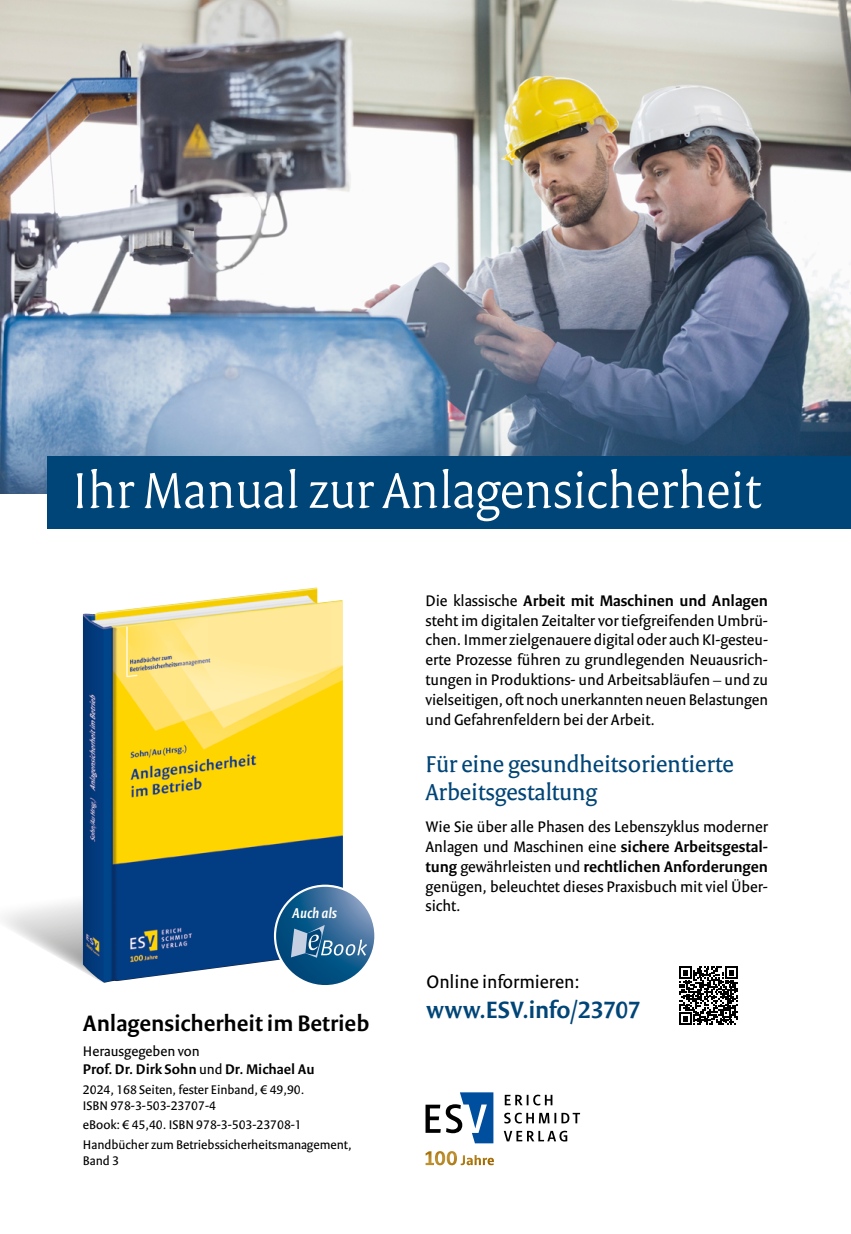
<style>
.page{position:relative;width:851px;height:1234px;background:#fff}
.page>*{position:absolute;margin:0;border:0;box-sizing:border-box;transform-origin:0 0}
.Headline_1{font:300 54px "Versa Pro";letter-spacing:-.005em;color:#fff}
.Bestell-Link{font:600 25.5px "Versa Sans Pro";letter-spacing:-.015em;color:#004577}
.Zwischenüberschrift{font:24.75px/27.2px "Versa Pro";letter-spacing:-.005em;color:#004577}
.Bibliografie_Titel{font:600 24px "Versa Sans Pro";color:#000}
.Bestell-Link-2{font:19.5px "Versa Sans Pro";color:#000}
.Fließtext{font:16.5px/19.8px "Versa Sans Pro";color:#000;text-align:justify}
.t1{font:italic 600 15.15px "Versa Sans Pro";letter-spacing:.005em;color:#fff}
.Bibliografie_Autor{font:600 15px/18px "Versa Sans Pro";color:#000}
.Bibliografie{font:13.5px/16.2px "Versa Sans Pro";color:#000}
.s1{font-weight:400}
.s2{font-weight:600}
</style>
<div class="page">
<svg style="left:679px;top:966px;width:58px;height:58px"></svg>
<img style="left:0;top:0;width:850px;height:493px">
<img style="left:83px;top:587px;width:260px;height:292px">
<svg style="left:275px;top:885px;width:100px;height:100px"></svg>
<svg style="left:3px;top:879px;width:364px;height:103px"></svg>
<div style="left:48px;top:455px;width:802px;height:73px;background:#004577"></div>
<svg style="left:425px;top:1151px;width:69px;height:13px"></svg>
<svg style="left:503px;top:1130px;width:64px;height:11px"></svg>
<svg style="left:504px;top:1112px;width:76px;height:11px"></svg>
<svg style="left:504px;top:1094px;width:48px;height:11px"></svg>
<svg style="left:425px;top:1092px;width:68px;height:51px"></svg>
<p class="Headline_1" style="left:72px;top:458px;width:689px">Ihr Manual zur Anlagensicherheit</p>
<p class="t1" style="left:292px;top:903px;width:46px">Auch als</p>
<p class="Bibliografie_Titel" style="left:83px;top:1008px;width:288px">Anlagensicherheit im Betrieb</p>
<p class="Bibliografie_Autor" style="left:83px;top:1041px;width:233px"><span class="s1">Herausgegeben von<br></span>Prof. Dr. Dirk Sohn <span class="s1">und</span> Dr. Michael Au</p>
<p class="Bibliografie" style="left:83px;top:1080px;width:223px">2024, 168 Seiten, fester Einband, € 49,90.<br>ISBN 978-3-503-23707-4</p>
<p class="Bibliografie" style="left:83px;top:1116px;width:220px">eBook: € 45,40. ISBN 978-3-503-23708-1</p>
<p class="Bibliografie" style="left:83px;top:1136px;width:270px">Handbücher zum Betriebssicherheitsmanagement,<br>Band 3</p>
<p class="Fließtext" style="left:425px;top:590px;width:344px">Die klassische <span class="s2">Arbeit mit Maschinen und Anlagen </span>steht im digitalen Zeitalter vor tiefgreifenden Umbrü&shy;chen. Immer zielgenauere digital oder auch KI-gesteu&shy;erte Prozesse führen zu grundlegenden Neuausrich&shy;tungen in Produktions- und Arbeitsabläufen – und zu vielseitigen, oft noch unerkannten neuen Belastungen und Gefahrenfeldern bei der Arbeit.</p>
<p class="Zwischenüberschrift" style="left:425px;top:750px;width:309px">Für eine gesundheitsorientierte<br>Arbeitsgestaltung</p>
<p class="Fließtext" style="left:425px;top:816px;width:344px">Wie Sie über alle Phasen des Lebenszyklus moderner Anlagen und Maschinen eine <span class="s2">sichere Arbeitsgestal&shy;tung</span> gewährleisten und <span class="s2">rechtlichen Anforderungen </span>genügen, beleuchtet dieses Praxisbuch mit viel Über&shy;sicht.</p>
<p class="Bestell-Link-2" style="left:426px;top:969px;width:155px">Online informieren:</p>
<p class="Bestell-Link" style="left:426px;top:994px;width:216px">www.ESV.info/23707</p>
</div>
